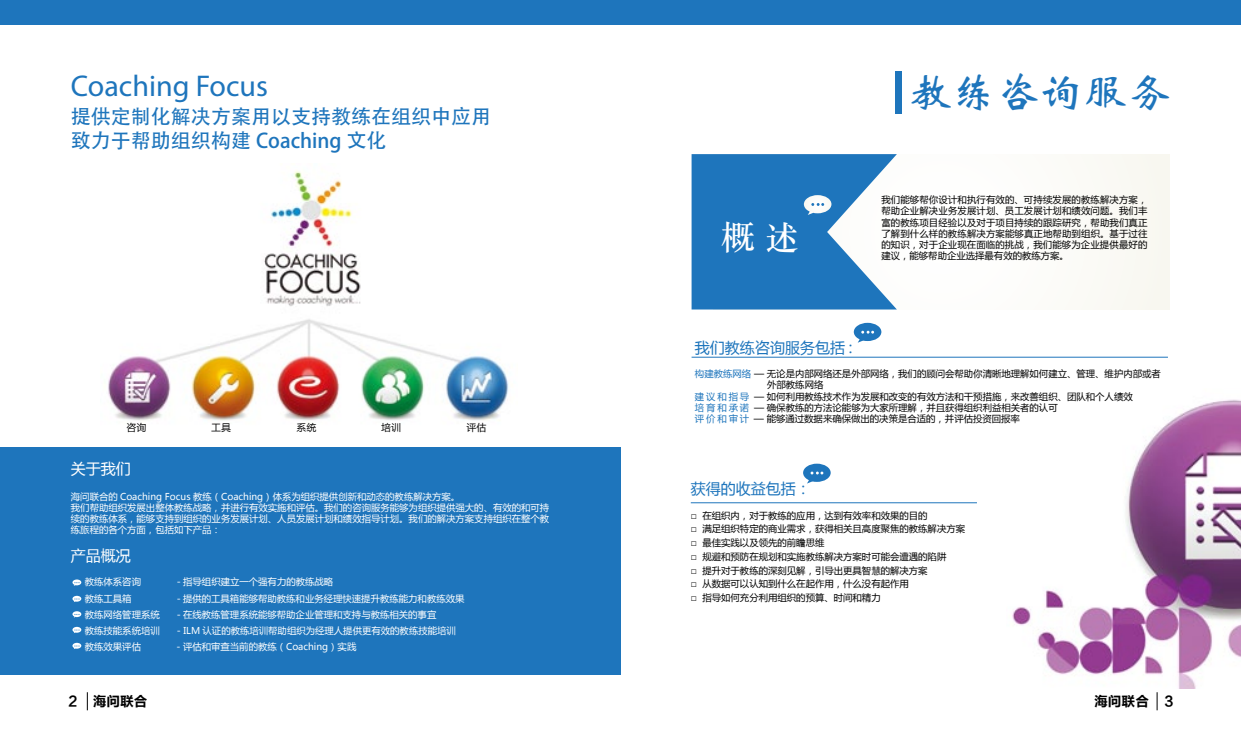
<style>
.page{position:relative;width:1241px;height:745px;background:#fff}
.page>*{position:absolute;margin:0;border:0;box-sizing:border-box;transform-origin:0 0}
.t1{font:43.75px "ST Xinwei";color:#1e75bc}
.t2{font:33.12px "ST Zhongsong";color:#fff}
.t3{font:30px "Myriad Pro";color:#1e75bc}
.t4{font:20px/24px "Adobe Heiti Std";color:#1e75bc}
.t5{font:15px "Microsoft Ya Hei";color:#1e75bc}
.t6{font:15px "Microsoft Ya Hei";color:#fff}
.t7{font:13.75px "FZLTCHJW GB1 0";color:#000}
.t8{font:10px "FZLTHK GBK1 0";color:#000}
.t9{font:9.38px/11.2px "Microsoft Ya Hei";color:#000;text-align:justify}
.t10{font:9.38px/11.2px "Microsoft Ya Hei";color:#fff}
.s1{color:#1e75bc}
</style>
<div class="page">
<svg style="left:87px;top:692px;width:1px;height:17px"></svg>
<svg style="left:1156px;top:692px;width:1px;height:17px"></svg>
<div style="left:713px;top:154px;width:456px;height:155px;background:#fdfcfa"></div>
<img style="left:1012px;top:399px;width:228px;height:289px">
<div style="left:0;top:447px;width:620px;height:226px;background:#1e75bc"></div>
<svg style="left:72px;top:579px;width:9px;height:6px"></svg>
<svg style="left:74px;top:581px;width:5px;height:4px"></svg>
<svg style="left:72px;top:595px;width:9px;height:6px"></svg>
<svg style="left:74px;top:598px;width:5px;height:3px"></svg>
<svg style="left:72px;top:611px;width:9px;height:5px"></svg>
<svg style="left:74px;top:613px;width:5px;height:4px"></svg>
<svg style="left:72px;top:626px;width:9px;height:6px"></svg>
<svg style="left:74px;top:629px;width:5px;height:3px"></svg>
<svg style="left:72px;top:642px;width:9px;height:6px"></svg>
<svg style="left:74px;top:645px;width:5px;height:3px"></svg>
<img style="left:108px;top:170px;width:401px;height:251px">
<svg style="left:691px;top:154px;width:205px;height:155px"></svg>
<div style="left:853px;top:322px;width:28px;height:19px;background:#1e75bc;border-radius:50%"></div>
<svg style="left:857px;top:330px;width:17px;height:12px"></svg>
<div style="left:803px;top:463px;width:27px;height:18px;background:#1e75bc;border-radius:50%"></div>
<svg style="left:806px;top:471px;width:17px;height:12px"></svg>
<hr style="left:691px;top:357px;width:476px;height:1px;background:#1e75bc">
<hr style="left:690px;top:502px;width:286px;height:1px;background:#1e75bc">
<div style="left:0;top:0;width:1240px;height:25px;background:#1e75bc"></div>
<div style="left:895px;top:71px;width:6px;height:42px;background:#1e75bc"></div>
<h3 class="t3" style="left:71px;top:67px;width:198px">Coaching Focus</h3>
<h3 class="t4" style="left:71px;top:105px;width:421px">提供定制化解决方案用以支持教练在组织中应用致力于帮助组织构建 Coaching 文化</h3>
<p class="t8" style="left:126px;top:421px;width:21px">咨询</p>
<p class="t8" style="left:211px;top:421px;width:21px">工具</p>
<p class="t8" style="left:296px;top:421px;width:21px">系统</p>
<p class="t8" style="left:381px;top:421px;width:21px">培训</p>
<p class="t8" style="left:466px;top:421px;width:21px">评估</p>
<h3 class="t6" style="left:71px;top:458px;width:61px">关于我们</h3>
<p class="t10" style="left:71px;top:490px;width:480px">海问联合的 Coaching Focus 教练（Coaching）体系为组织提供创新和动态的教练解决方案。<br>我们帮助组织发展出整体教练战略，并进行有效实施和评估。我们的咨询服务能够为组织提供强大的、有效的和可持续的教练体系，能够支持到组织的业务发展计划、人员发展计划和绩效指导计划。我们的解决方案支持组织在整个教练旅程的各个方面，包括如下产品：</p>
<h3 class="t6" style="left:71px;top:545px;width:61px">产品概况</h3>
<p class="t10" style="left:85px;top:575px;width:58px">教练体系咨询</p>
<p class="t10" style="left:177px;top:575px;width:158px">- 指导组织建立一个强有力的教练战略</p>
<p class="t10" style="left:85px;top:591px;width:48px">教练工具箱</p>
<p class="t10" style="left:177px;top:591px;width:289px">- 提供的工具箱能够帮助教练和业务经理快速提升教练能力和教练效果</p>
<p class="t10" style="left:85px;top:608px;width:77px">教练网络管理系统</p>
<p class="t10" style="left:177px;top:608px;width:261px">- 在线教练管理系统能够帮助企业管理和支持与教练相关的事宜</p>
<p class="t10" style="left:85px;top:624px;width:77px">教练技能系统培训</p>
<p class="t10" style="left:177px;top:624px;width:281px">- ILM 认证的教练培训帮助组织为经理人提供更有效的教练技能培训</p>
<p class="t10" style="left:85px;top:640px;width:58px">教练效果评估</p>
<p class="t10" style="left:176px;top:640px;width:181px">- 评估和审查当前的教练（Coaching）实践</p>
<h2 class="t2" style="left:721px;top:213px;width:78px">概 述</h2>
<h1 class="t1" style="left:907px;top:70px;width:264px">教练咨询服务</h1>
<p class="t9" style="left:881px;top:194px;width:267px">我们能够帮你设计和执行有效的、可持续发展的教练解决方案，帮助企业解决业务发展计划、员工发展计划和绩效问题。我们丰富的教练项目经验以及对于项目持续的跟踪研究，帮助我们真正了解到什么样的教练解决方案能够真正地帮助到组织。基于过往的知识，对于企业现在面临的挑战，我们能够为企业提供最好的建议，能够帮助企业选择最有效的教练方案。</p>
<h3 class="t5" style="left:694px;top:337px;width:159px">我们教练咨询服务包括 :</h3>
<p class="t9" style="left:694px;top:367px;width:467px"><span class="s1">构建教练网络</span> — 无论是内部网络还是外部网络，我们的顾问会帮助你清晰地理解如何建立、管理、维护内部或者</p>
<p class="t9" style="left:767px;top:379px;width:58px">外部教练网络</p>
<p class="t9" style="left:694px;top:390px;width:439px"><span class="s1">建议和指导</span> — 如何利用教练技术作为发展和改变的有效方法和干预措施，来改善组织、团队和个人绩效</p>
<p class="t9" style="left:694px;top:401px;width:364px"><span class="s1">培育和承诺</span> — 确保教练的方法论能够为大家所理解，并且获得组织利益相关者的认可</p>
<p class="t9" style="left:694px;top:412px;width:326px"><span class="s1">评价和审计</span> — 能够通过数据来确保做出的决策是合适的，并评估投资回报率</p>
<h3 class="t5" style="left:690px;top:478px;width:121px">获得的收益包括：</h3>
<p class="t9" style="left:690px;top:509px;width:238px">□ 在组织内，对于教练的应用，达到有效率和效果的目的</p>
<p class="t9" style="left:690px;top:522px;width:276px">□ 满足组织特定的商业需求，获得相关且高度聚焦的教练解决方案</p>
<p class="t9" style="left:690px;top:536px;width:135px">□ 最佳实践以及领先的前瞻思维</p>
<p class="t9" style="left:690px;top:550px;width:257px">□ 规避和预防在规划和实施教练解决方案时可能会遭遇的陷阱</p>
<p class="t9" style="left:690px;top:564px;width:238px">□ 提升对于教练的深刻见解，引导出更具智慧的解决方案</p>
<p class="t9" style="left:690px;top:577px;width:219px">□ 从数据可以认知到什么在起作用，什么没有起作用</p>
<p class="t9" style="left:690px;top:591px;width:191px">□ 指导如何充分利用组织的预算、时间和精力</p>
<h3 class="t7" style="left:69px;top:693px;width:81px">2 海问联合</h3>
<h3 class="t7" style="left:1093px;top:692px;width:81px">海问联合 3</h3>
</div>
